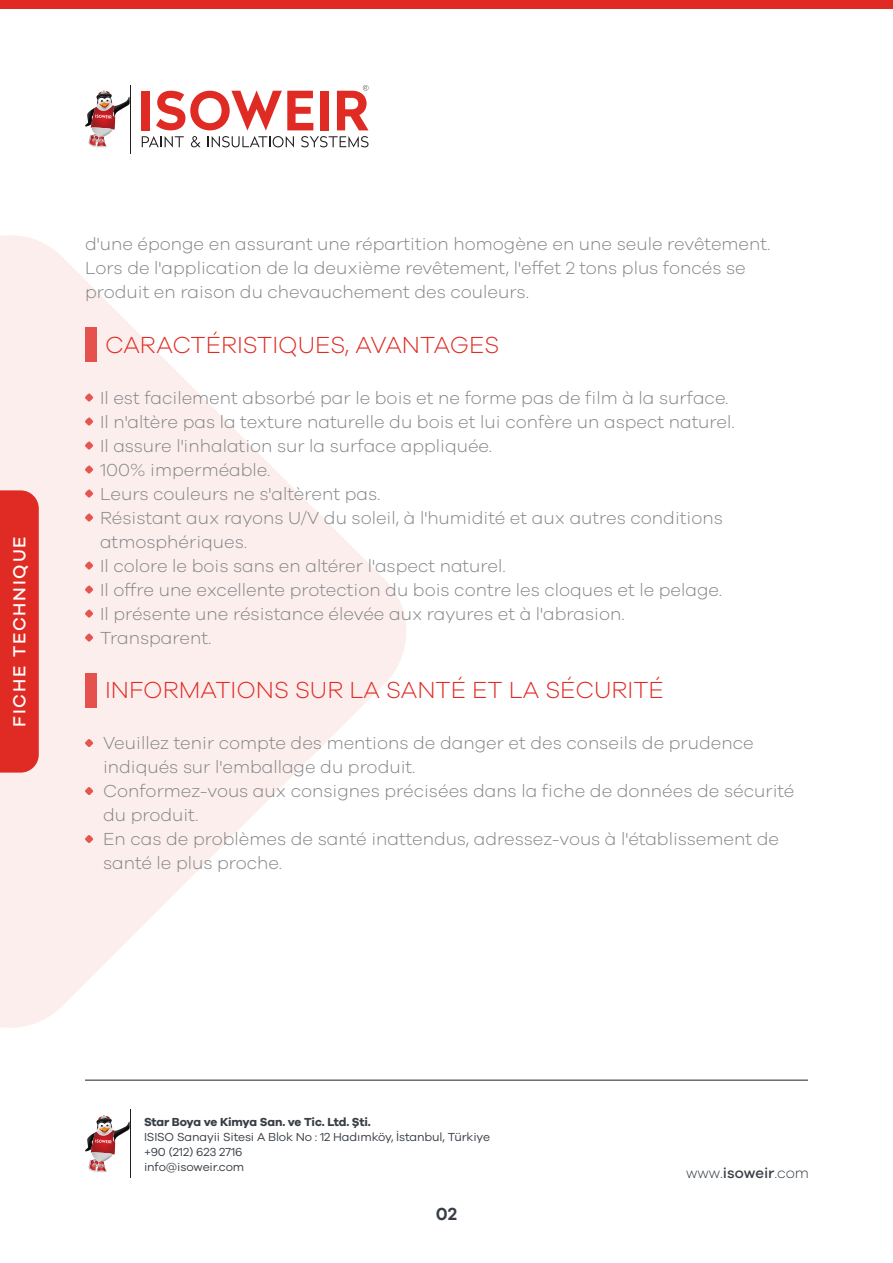
<style>
.page{position:relative;width:893px;height:1263px;background:#fff}
.page>*{position:absolute;margin:0;border:0;box-sizing:border-box;transform-origin:0 0}
.t1{font:300 24px "Galano Grotesque";color:#e02b25}
.t2{font:300 18px/24px "Galano Grotesque";color:#808285}
.t3{font:500 18px "Galano Grotesque";letter-spacing:.1em;color:#fff}
.t4{font:600 18px "Galano Grotesque";color:#373e45}
.t5{font:300 15px "Galano Grotesque";color:#373e45}
.t6{font:12px/15px "Galano Grotesque";letter-spacing:-.01em;color:#373e45}
.t7{font:700 12px "Galano Grotesque";letter-spacing:-.02em;color:#373e45}
.s1{font-weight:500}
</style>
<div class="page">
<svg style="left:0;top:235px;width:406px;height:793px;fill:#fceeed"></svg>
<div style="left:0;top:490px;width:39px;height:283px;background:#e02b25"></div>
<hr style="left:130px;top:85px;width:1px;height:68px;background:#231f20">
<svg style="left:85px;top:91px;width:45px;height:56px"></svg>
<svg style="left:142px;top:136px;width:42px;height:11px"></svg>
<svg style="left:191px;top:136px;width:10px;height:11px"></svg>
<svg style="left:208px;top:136px;width:86px;height:11px"></svg>
<svg style="left:301px;top:136px;width:68px;height:11px"></svg>
<div style="left:142px;top:91px;width:8px;height:39px;background:#e02b25"></div>
<svg style="left:156px;top:91px;width:157px;height:39px"></svg>
<div style="left:320px;top:91px;width:8px;height:39px;background:#e02b25"></div>
<svg style="left:337px;top:85px;width:32px;height:45px"></svg>
<hr style="left:130px;top:1110px;width:1px;height:68px;background:#231f20">
<svg style="left:85px;top:1115px;width:45px;height:57px"></svg>
<hr style="left:85px;top:1080px;width:723px;height:1px;background:#231f20">
<div style="left:0;top:0;width:893px;height:9px;background:#e02b25"></div>
<svg style="left:85px;top:417px;width:8px;height:9px"></svg>
<svg style="left:85px;top:441px;width:8px;height:9px"></svg>
<svg style="left:85px;top:465px;width:8px;height:9px"></svg>
<svg style="left:85px;top:489px;width:8px;height:9px"></svg>
<svg style="left:85px;top:513px;width:8px;height:9px"></svg>
<svg style="left:85px;top:561px;width:8px;height:9px"></svg>
<svg style="left:85px;top:586px;width:8px;height:8px"></svg>
<svg style="left:85px;top:610px;width:8px;height:8px"></svg>
<svg style="left:85px;top:634px;width:8px;height:8px"></svg>
<svg style="left:85px;top:393px;width:8px;height:9px"></svg>
<div style="left:85px;top:673px;width:11px;height:34px;background:#e5524d"></div>
<svg style="left:85px;top:787px;width:8px;height:8px"></svg>
<svg style="left:85px;top:835px;width:8px;height:8px"></svg>
<svg style="left:85px;top:739px;width:8px;height:8px"></svg>
<div style="left:85px;top:328px;width:11px;height:34px;background:#e5524d"></div>
<p class="t3" style="left:9px;top:727px;width:192px;rotate:-90deg">FICHE TECHNIQUE</p>
<p class="t2" style="left:85px;top:231px;width:687px">d'une éponge en assurant une répartition homogène en une seule revêtement.<br>Lors de l'application de la deuxième revêtement, l'effet 2 tons plus foncés se produit en raison du chevauchement des couleurs.</p>
<h1 class="t1" style="left:105px;top:330px;width:396px">CARACTÉRISTIQUES, AVANTAGES</h1>
<p class="t2" style="left:100px;top:385px;width:636px">Il est facilement absorbé par le bois et ne forme pas de film à la surface.<br>Il n'altère pas la texture naturelle du bois et lui confère un aspect naturel.<br>Il assure l'inhalation sur la surface appliquée.<br>100% imperméable.<br>Leurs couleurs ne s'altèrent pas.<br>Résistant aux rayons U/V du soleil, à l'humidité et aux autres conditions atmosphériques.<br>Il colore le bois sans en altérer l'aspect naturel.<br>Il offre une excellente protection du bois contre les cloques et le pelage.<br>Il présente une résistance élevée aux rayures et à l'abrasion.<br>Transparent.</p>
<h1 class="t1" style="left:105px;top:676px;width:560px">INFORMATIONS SUR LA SANTÉ ET LA SÉCURITÉ</h1>
<p class="t2" style="left:103px;top:730px;width:693px">Veuillez tenir compte des mentions de danger et des conseils de prudence indiqués sur l'emballage du produit.<br>Conformez-vous aux consignes précisées dans la fiche de données de sécurité du produit.<br>En cas de problèmes de santé inattendus, adressez-vous à l'établissement de santé le plus proche.</p>
<p class="t7" style="left:144px;top:1114px;width:228px">Star Boya ve Kimya San. ve Tic. Ltd. Şti.</p>
<p class="t6" style="left:144px;top:1128px;width:347px">ISISO Sanayii Sitesi A Blok No : 12 Hadımköy, İstanbul, Türkiye +90 (212) 623 2716<br>info@isoweir.com</p>
<p class="t4" style="left:436px;top:1203px;width:23px">02</p>
<p class="t5" style="left:686px;top:1164px;width:124px">www.<span class="s1">isoweir</span>.com</p>
</div>
